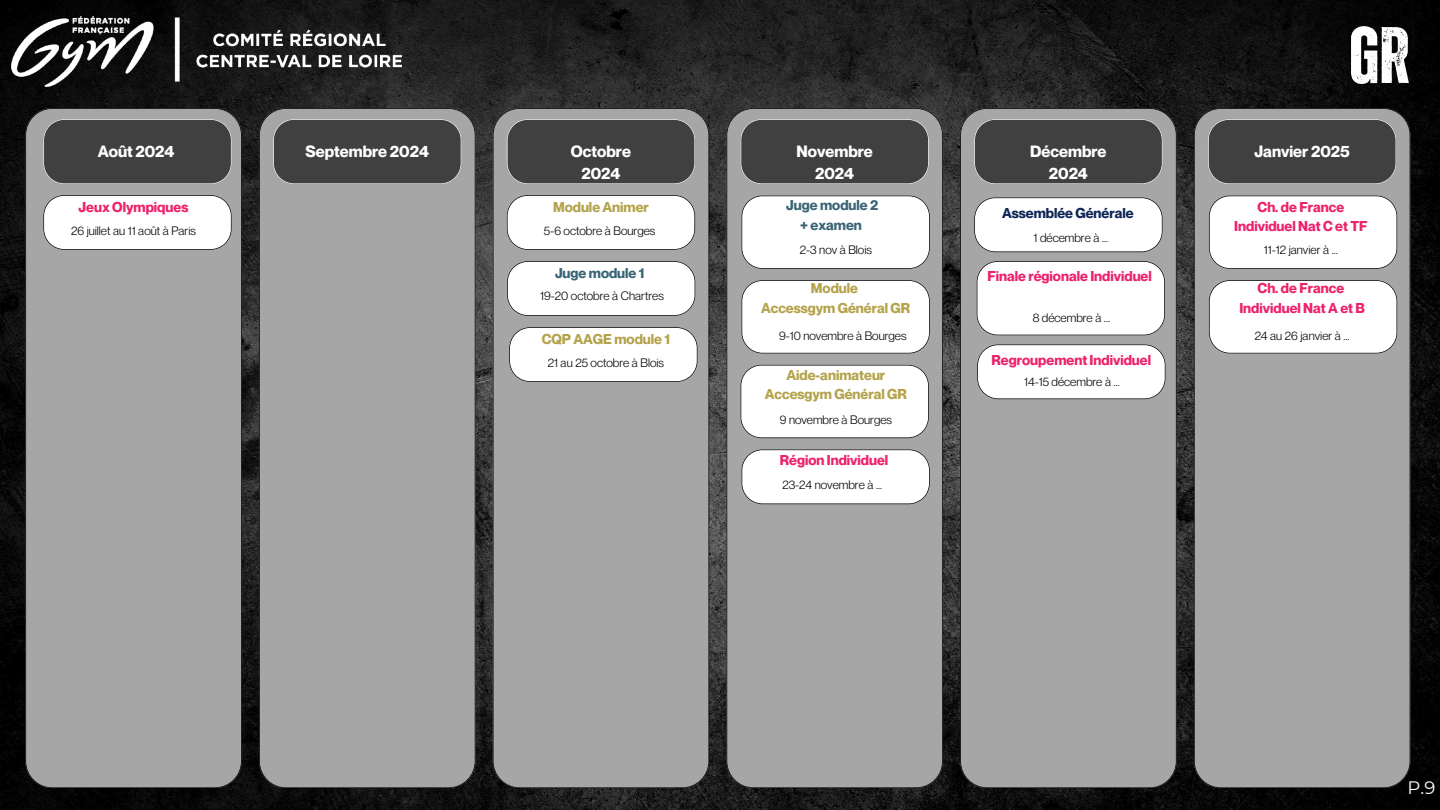
<style>
.page{position:relative;width:1440px;height:810px;background:#fff}
.page>*{position:absolute;margin:0;border:0;box-sizing:border-box;transform-origin:0 0}
.t1{font:700 80px "Zuume Rough";color:#fff}
.t2{font:18px "Montserrat";color:#fff}
.t3{font:700 16px/21.8px "Neue Montreal";color:#fff;text-align:center}
.t4{font:700 14px/19.5px "Neue Montreal";color:#ed226b;text-align:center}
.t5{font:700 14px/19.5px "Neue Montreal";color:#b4a34b;text-align:center}
.t6{font:700 14px/19.5px "Neue Montreal";color:#3a6576;text-align:center}
.t7{font:700 14px "Neue Montreal";color:#0f2656}
.t8{font:12px "Neue Montreal";color:#000}
</style>
<div class="page">
<img style="left:0;top:0;width:1440px;height:810px">
<img style="left:11px;top:16px;width:391px;height:71px">
<div style="left:259px;top:108px;width:217px;height:680px;background:#a6a6a6"></div>
<div style="left:273px;top:119px;width:188px;height:65px;background:#404040"></div>
<div style="left:493px;top:108px;width:216px;height:680px;background:#a6a6a6"></div>
<svg style="left:507px;top:119px;width:188px;height:65px"></svg>
<svg style="left:507px;top:195px;width:188px;height:55px"></svg>
<div style="left:726px;top:108px;width:217px;height:680px;background:#a6a6a6"></div>
<div style="left:741px;top:119px;width:188px;height:65px;background:#404040"></div>
<div style="left:960px;top:108px;width:217px;height:680px;background:#a6a6a6"></div>
<svg style="left:974px;top:119px;width:189px;height:65px"></svg>
<div style="left:1194px;top:108px;width:216px;height:680px;background:#a6a6a6"></div>
<div style="left:1208px;top:119px;width:188px;height:65px;background:#404040"></div>
<svg style="left:507px;top:261px;width:188px;height:55px"></svg>
<svg style="left:509px;top:327px;width:189px;height:55px"></svg>
<svg style="left:741px;top:196px;width:189px;height:73px"></svg>
<svg style="left:741px;top:280px;width:189px;height:74px"></svg>
<div style="left:25px;top:108px;width:217px;height:680px;background:#a6a6a6"></div>
<svg style="left:43px;top:119px;width:189px;height:65px"></svg>
<svg style="left:43px;top:195px;width:189px;height:55px"></svg>
<svg style="left:1209px;top:196px;width:188px;height:73px"></svg>
<svg style="left:1209px;top:280px;width:188px;height:74px"></svg>
<svg style="left:974px;top:197px;width:189px;height:55px"></svg>
<svg style="left:977px;top:344px;width:189px;height:55px"></svg>
<svg style="left:741px;top:365px;width:188px;height:73px"></svg>
<svg style="left:741px;top:449px;width:189px;height:55px"></svg>
<svg style="left:977px;top:261px;width:188px;height:74px"></svg>
<h3 class="t3" style="left:98px;top:140px;width:78px">Août 2024</h3>
<p class="t4" style="left:79px;top:197px;width:111px">Jeux Olympiques</p>
<p class="t8" style="left:71px;top:223px;width:126px">26 juillet au 11 août à Paris</p>
<h1 class="t1" style="left:1349px;top:19px;width:62px">GR</h1>
<h3 class="t3" style="left:306px;top:140px;width:125px">Septembre 2024</h3>
<h3 class="t3" style="left:571px;top:140px;width:61px">Octobre<br>2024</h3>
<h3 class="t3" style="left:797px;top:140px;width:78px">Novembre<br>2024</h3>
<h3 class="t3" style="left:1030px;top:140px;width:78px">Décembre<br>2024</h3>
<h3 class="t3" style="left:1254px;top:140px;width:97px">Janvier 2025</h3>
<p class="t5" style="left:553px;top:197px;width:97px">Module Animer</p>
<p class="t8" style="left:544px;top:223px;width:113px">5-6 octobre à Bourges</p>
<p class="t6" style="left:555px;top:263px;width:91px">Juge module 1</p>
<p class="t8" style="left:540px;top:288px;width:125px">19-20 octobre à Chartres</p>
<p class="t5" style="left:542px;top:329px;width:130px">CQP AAGE module 1</p>
<p class="t8" style="left:548px;top:355px;width:118px">21 au 25 octobre à Blois</p>
<p class="t6" style="left:786px;top:195px;width:93px">Juge module 2 + examen</p>
<p class="t8" style="left:800px;top:243px;width:74px">2-3 nov à Blois</p>
<p class="t4" style="left:1234px;top:197px;width:135px">Ch. de France<br>Individuel Nat C et TF</p>
<p class="t8" style="left:1264px;top:243px;width:75px">11-12 janvier à ...</p>
<p class="t7" style="left:1002px;top:204px;width:133px">Assemblée Générale</p>
<p class="t8" style="left:1034px;top:230px;width:76px">1 décembre à ...</p>
<p class="t4" style="left:987px;top:267px;width:166px">Finale régionale Individuel</p>
<p class="t8" style="left:1033px;top:310px;width:79px">8 décembre à ...</p>
<p class="t4" style="left:1239px;top:279px;width:127px">Ch. de France<br>Individuel Nat A et B</p>
<p class="t8" style="left:1255px;top:329px;width:96px">24 au 26 janvier à ...</p>
<p class="t5" style="left:761px;top:279px;width:151px">Module<br>Accessgym Général GR</p>
<p class="t8" style="left:779px;top:328px;width:129px">9-10 novembre à Bourges</p>
<p class="t4" style="left:992px;top:350px;width:161px">Regroupement Individuel</p>
<p class="t8" style="left:1024px;top:374px;width:97px">14-15 décembre à ...</p>
<p class="t5" style="left:765px;top:365px;width:144px">Aide-animateur<br>Accesgym Général GR</p>
<p class="t8" style="left:780px;top:412px;width:114px">9 novembre à Bourges</p>
<p class="t4" style="left:780px;top:450px;width:110px">Région Individuel</p>
<p class="t8" style="left:782px;top:477px;width:101px">23-24 novembre à ...</p>
<h2 class="t2" style="left:1408px;top:776px;width:29px">P.9</h2>
</div>
